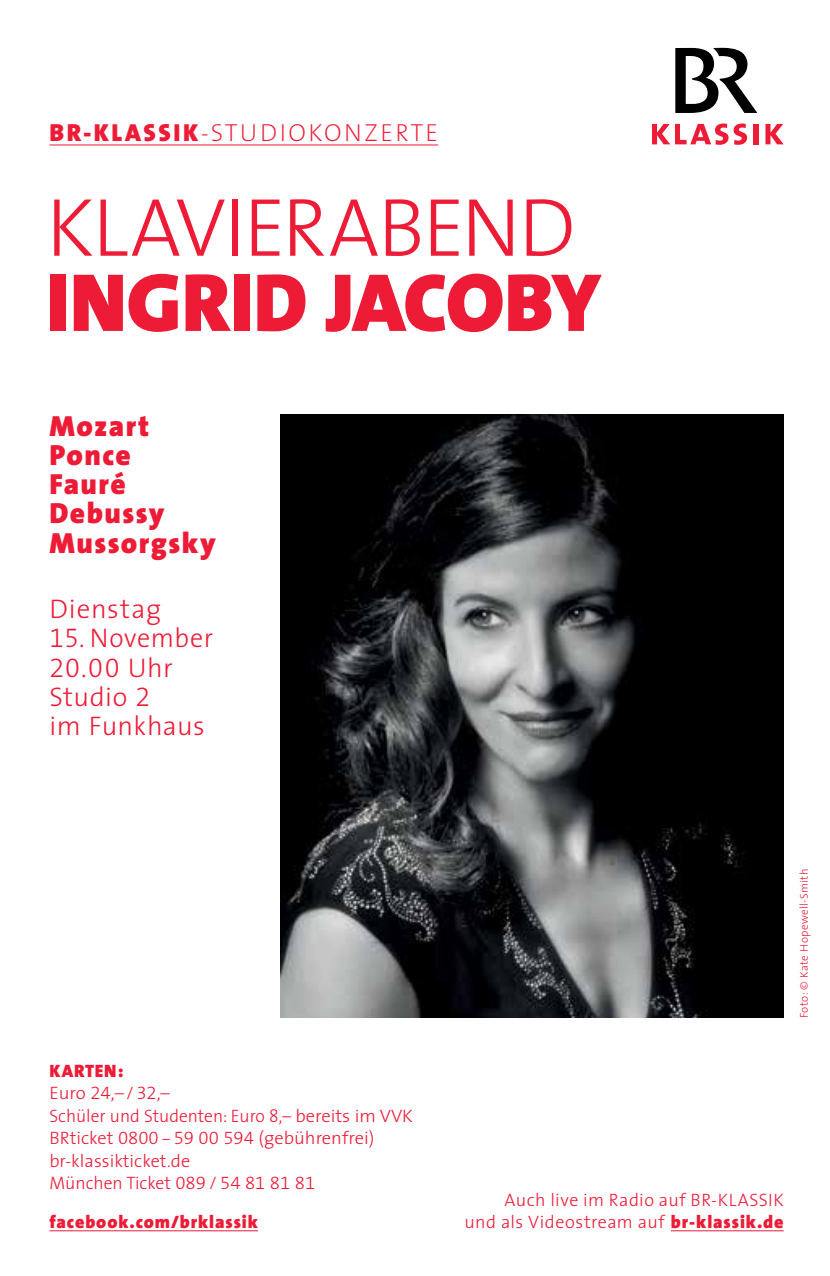
<style>
.page{position:relative;width:830px;height:1276px;background:#fff}
.page>*{position:absolute;margin:0;border:0;box-sizing:border-box;transform-origin:0 0}
.t1{font:300 83.25px "The Sans";letter-spacing:-.02em;color:#ed1b36}
.t2{font:900 83.25px "The Sans";letter-spacing:-.005em;color:#ed1b36}
.t3{font:900 29.25px/29.2px "The Sans";letter-spacing:.05em;color:#ed1b36}
.t4{font:300 27px/29.2px "The Sans";letter-spacing:.02em;color:#ed1b36}
.t5{font:27px "The Sans Light Expert";color:#ed1b36}
.t6{font:200 24.75px "The Sans";letter-spacing:.1em;color:#ed1b36}
.t7{font:300 18px/22.5px "The Sans";color:#ed1b36}
.t8{font:300 18px/22.5px "The Sans";letter-spacing:.025em;color:#ed1b36;text-align:right}
.t9{font:900 18px "The Sans";letter-spacing:.05em;color:#ed1b36}
.t10{font:300 11.25px "The Sans";letter-spacing:.03em;color:#ed1b36}
.s1{font-weight:900}
.s2{font-family:"The Sans Light Expert";font-weight:400}
.s3{font-family:"The Sans";font-weight:300}
</style>
<div class="page">
<svg style="left:675px;top:48px;width:82px;height:65px"></svg>
<div style="left:752px;top:124px;width:5px;height:20px;background:#ed1b36"></div>
<svg style="left:765px;top:124px;width:18px;height:20px"></svg>
<svg style="left:652px;top:123px;width:94px;height:22px"></svg>
<hr style="left:49px;top:1230px;width:209px;height:1px;background:#ed1b36">
<hr style="left:49px;top:145px;width:389px;height:1px;background:#ed1b36">
<hr style="left:670px;top:1230px;width:113px;height:1px;background:#ed1b36">
<img style="left:280px;top:415px;width:503px;height:603px">
<h3 class="t6" style="left:49px;top:112px;width:390px"><span class="s1">BR-KLASSIK</span>-STUDIOKONZERTE</h3>
<h1 class="t1" style="left:46px;top:159px;width:530px">KLAVIERABEND</h1>
<h1 class="t2" style="left:46px;top:232px;width:556px">INGRID JACOBY</h1>
<h2 class="t3" style="left:49px;top:410px;width:168px">Mozart<br>Ponce<br>Fauré<br>Debussy<br>Mussorgsky</h2>
<h3 class="t4" style="left:49px;top:593px;width:113px">Dienstag</h3>
<h3 class="t4" style="left:49px;top:623px;width:165px"><span class="s2">15</span>. November</h3>
<h3 class="t5" style="left:49px;top:645px;width:124px">20.00 <span class="s3">Uhr</span></h3>
<h3 class="t4" style="left:49px;top:681px;width:157px">Studio <span class="s2">2<br></span>im Funkhaus</h3>
<p class="t7" style="left:49px;top:1059px;width:365px"><span class="s1">KARTEN:<br></span>Euro <span class="s2">24</span>,– /<span class="s2">32</span>,–<br>Schüler und Studenten: Euro 8,– bereits im VVK<br>BRticket <span class="s2">0800-59 00 594</span> (gebührenfrei) br-klassikticket.de<br>München Ticket <span class="s2">089 / 54 81 81 81</span></p>
<p class="t9" style="left:49px;top:1206px;width:210px">facebook.com/brklassik</p>
<p class="t10" style="left:794px;top:1018px;width:151px;rotate:-90deg">Foto: © Kate Hopewell-Smith</p>
<p class="t8" style="left:464px;top:1187px;width:320px">Auch live im Radio auf BR-KLASSIK<br>und als Videostream auf <span class="s1">br-klassik.de</span></p>
</div>
